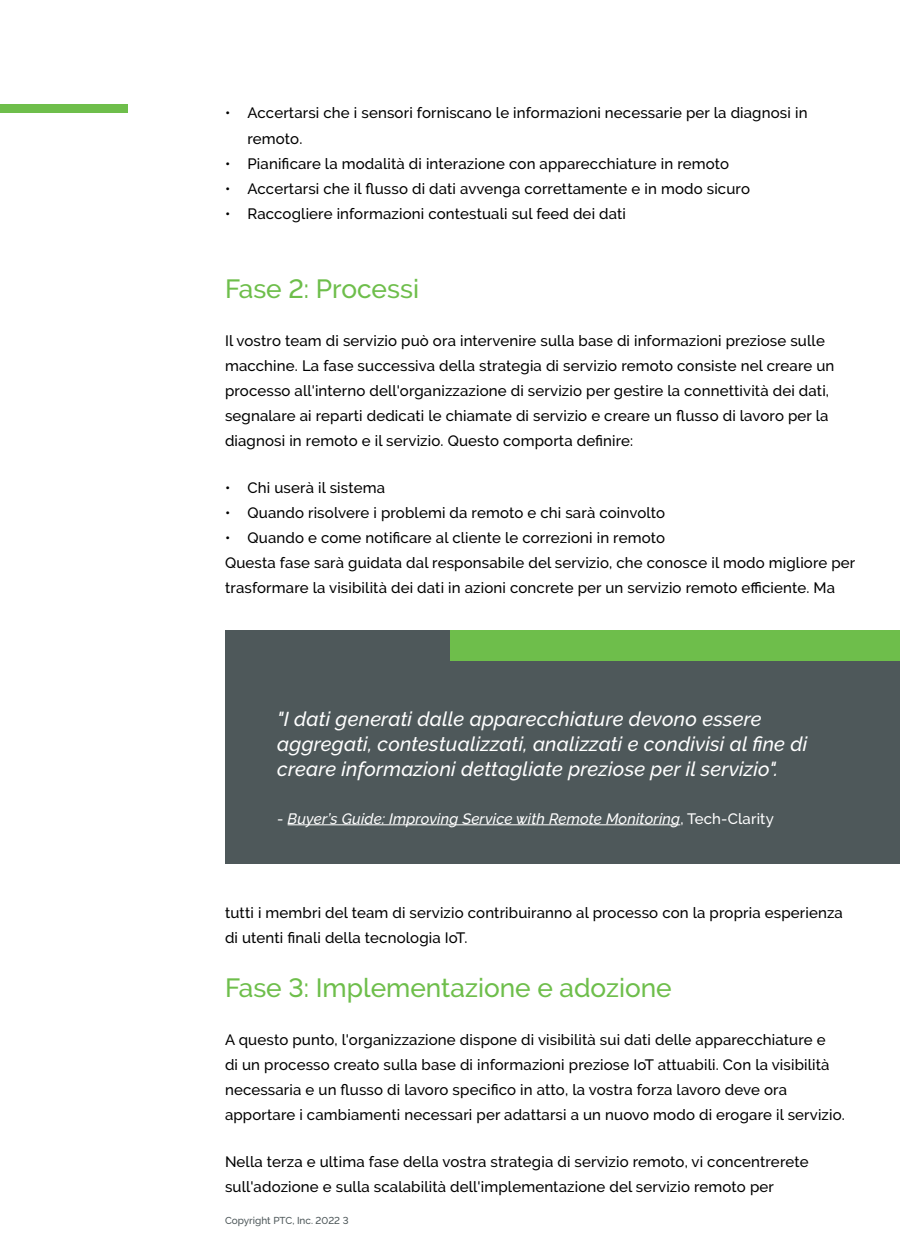
<style>
.page{position:relative;width:900px;height:1260px;background:#fff}
.page>*{position:absolute;margin:0;border:0;box-sizing:border-box;transform-origin:0 0}
.t1{font:500 26.25px "PTC Raleway";color:#6ebe4b}
.t2{font:italic 500 20px/25px "PTC Raleway";letter-spacing:.01em;color:#fff}
.t3{font:500 15px/25px "PTC Raleway";letter-spacing:.01em;color:#000}
.t4{font:italic 500 15px "PTC Raleway";letter-spacing:.01em;color:#fff}
.t5{font:500 10px "PTC Raleway";color:#4e585a}
.s1{font-style:normal}
</style>
<div class="page">
<div style="left:0;top:104px;width:128px;height:8px;background:#6ebe4b"></div>
<div style="left:225px;top:630px;width:675px;height:234px;background:#4e585a"></div>
<hr style="left:288px;top:824px;width:392px;height:1px;background:#fff">
<div style="left:450px;top:630px;width:450px;height:31px;background:#6ebe4b"></div>
<p class="t3" style="left:248px;top:101px;width:562px;text-indent:-22px">• Accertarsi che i sensori forniscano le informazioni necessarie per la diagnosi in remoto.</p>
<p class="t3" style="left:225px;top:151px;width:506px">• Pianificare la modalità di interazione con apparecchiature in remoto</p>
<p class="t3" style="left:225px;top:176px;width:527px">• Accertarsi che il flusso di dati avvenga correttamente e in modo sicuro</p>
<p class="t3" style="left:225px;top:201px;width:403px">• Raccogliere informazioni contestuali sul feed dei dati</p>
<h1 class="t1" style="left:225px;top:274px;width:196px">Fase 2: Processi</h1>
<p class="t3" style="left:225px;top:328px;width:611px">Il vostro team di servizio può ora intervenire sulla base di informazioni preziose sulle macchine. La fase successiva della strategia di servizio remoto consiste nel creare un processo all'interno dell'organizzazione di servizio per gestire la connettività dei dati, segnalare ai reparti dedicati le chiamate di servizio e creare un flusso di lavoro per la diagnosi in remoto e il servizio. Questo comporta definire:</p>
<p class="t3" style="left:225px;top:476px;width:162px">• Chi userà il sistema</p>
<p class="t3" style="left:225px;top:501px;width:442px">• Quando risolvere i problemi da remoto e chi sarà coinvolto</p>
<p class="t3" style="left:225px;top:526px;width:632px">• Quando e come notificare al cliente le correzioni in remoto<br>Questa fase sarà guidata dal responsabile del servizio, che conosce il modo migliore per trasformare la visibilità dei dati in azioni concrete per un servizio remoto efficiente. Ma</p>
<h2 class="t2" style="left:277px;top:707px;width:532px">"I dati generati dalle apparecchiature devono essere aggregati, contestualizzati, analizzati e condivisi al fine di creare informazioni dettagliate preziose per il servizio".</h2>
<p class="t4" style="left:277px;top:810px;width:498px"><span class="s1">-</span> Buyer’s Guide: Improving Service with Remote Monitoring<span class="s1">, Tech-Clarity</span></p>
<p class="t3" style="left:225px;top:901px;width:619px">tutti i membri del team di servizio contribuiranno al processo con la propria esperienza di utenti finali della tecnologia IoT.</p>
<h1 class="t1" style="left:225px;top:973px;width:448px">Fase 3: Implementazione e adozione</h1>
<p class="t3" style="left:225px;top:1027px;width:621px">A questo punto, l'organizzazione dispone di visibilità sui dati delle apparecchiature e<br>di un processo creato sulla base di informazioni preziose IoT attuabili. Con la visibilità necessaria e un flusso di lavoro specifico in atto, la vostra forza lavoro deve ora apportare i cambiamenti necessari per adattarsi a un nuovo modo di erogare il servizio.</p>
<p class="t3" style="left:225px;top:1150px;width:585px">Nella terza e ultima fase della vostra strategia di servizio remoto, vi concentrerete sull'adozione e sulla scalabilità dell'implementazione del servizio remoto per</p>
<p class="t5" style="left:225px;top:1215px;width:125px">Copyright PTC, Inc. 2022 3</p>
</div>
